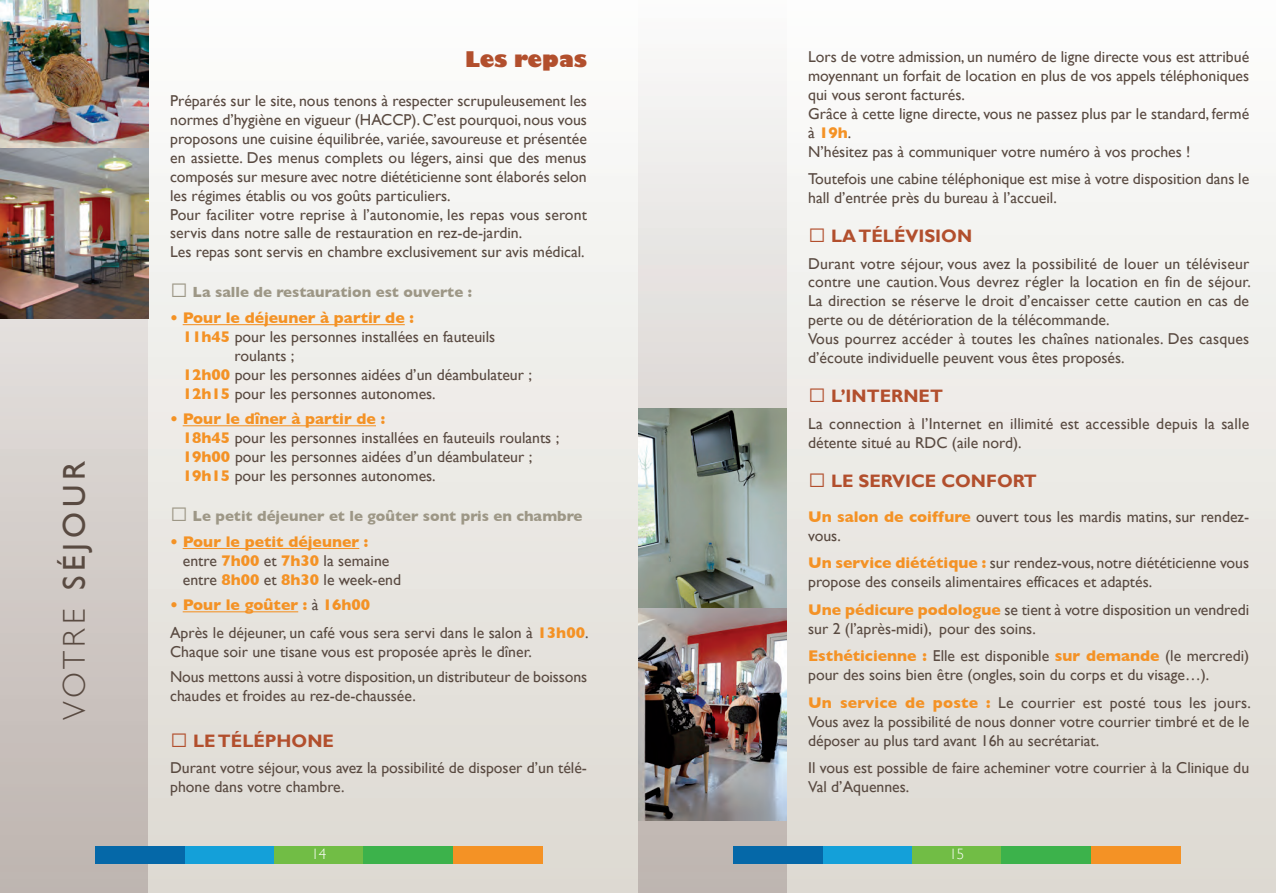
<style>
.page{position:relative;width:1276px;height:893px;background:#fff}
.page>*{position:absolute;margin:0;border:0;box-sizing:border-box;transform-origin:0 0}
.t1{font:31.5px "Gill Sans";letter-spacing:.15em;color:#594a41}
.t2{font:800 21px "Gill Sans";color:#b24f2d}
.t3{font:700 18px "Gill Sans";color:#b24f2d}
.t4{font:15.75px/18.9px "Gill Sans";color:#594a41}
.t5{font:700 15.75px/19px "Gill Sans";color:#f49225}
.t6{font:700 15px "Gill Sans";color:#9d9786}
.t7{font:300 15px "Gill Sans";color:#fff}
.s1{font-weight:300}
.s2{font-size:18px}
.s3{font-weight:700;color:#f49225}
.s4{font-weight:400;color:#594a41}
</style>
<div class="page">
<div style="left:787px;top:0;width:489px;height:893px;background:linear-gradient(to bottom,#fcfdfd,#ddd9d1)"></div>
<svg style="left:0;top:319px;width:149px;height:574px;background:#d0c9c5"></svg>
<div style="left:149px;top:0;width:502px;height:893px;background:linear-gradient(to bottom,#fcfdfd,#ddd9d1)"></div>
<div style="left:96px;top:846px;width:89px;height:17px;background:#0568a8"></div>
<div style="left:185px;top:846px;width:89px;height:17px;background:#14a0d9"></div>
<div style="left:274px;top:846px;width:90px;height:17px;background:#71bd45"></div>
<div style="left:364px;top:846px;width:89px;height:17px;background:#3cb24b"></div>
<div style="left:453px;top:846px;width:89px;height:17px;background:#f49225"></div>
<hr style="left:183px;top:324px;width:222px;height:1px;background:#f49225">
<hr style="left:183px;top:425px;width:193px;height:1px;background:#f49225">
<hr style="left:183px;top:548px;width:176px;height:1px;background:#f49225">
<hr style="left:183px;top:611px;width:115px;height:1px;background:#f49225">
<img style="left:0;top:0;width:149px;height:319px">
<svg style="left:638px;top:0;width:149px;height:893px"></svg>
<img style="left:638px;top:408px;width:149px;height:200px">
<img style="left:638px;top:608px;width:149px;height:213px">
<div style="left:733px;top:846px;width:90px;height:17px;background:#0568a8"></div>
<div style="left:823px;top:846px;width:89px;height:17px;background:#14a0d9"></div>
<div style="left:912px;top:846px;width:89px;height:17px;background:#71bd45"></div>
<div style="left:1001px;top:846px;width:90px;height:17px;background:#3cb24b"></div>
<div style="left:1091px;top:846px;width:89px;height:17px;background:#f49225"></div>
<h1 class="t1" style="left:56px;top:720px;width:260px;rotate:-90deg"><span class="s1">VOTRE</span> séJOur</h1>
<h2 class="t2" style="left:465px;top:46px;width:123px">Les repas</h2>
<p class="t4" style="left:170px;top:91px;width:418px">Préparés sur le site, nous tenons à respecter scrupuleusement les normes d’hygiène en vigueur (HACCP). C’est pourquoi, nous vous proposons une cuisine équilibrée, variée, savoureuse et présentée en assiette. Des menus complets ou légers, ainsi que des menus composés sur mesure avec notre diététicienne sont élaborés selon les régimes établis ou vos goûts particuliers.<br>Pour faciliter votre reprise à l’autonomie, les repas vous seront servis dans notre salle de restauration en rez-de-jardin.<br>Les repas sont servis en chambre exclusivement sur avis médical.</p>
<p class="t6" style="left:170px;top:283px;width:303px"><span class="s2">→</span> La salle de restauration est ouverte :</p>
<p class="t5" style="left:170px;top:308px;width:245px">• Pour le déjeuner à partir de :</p>
<p class="t4" style="left:183px;top:327px;width:314px"><span class="s3">11h45</span> pour les personnes installées en fauteuils</p>
<p class="t4" style="left:235px;top:346px;width:61px">roulants ;</p>
<p class="t4" style="left:183px;top:365px;width:351px"><span class="s3">12h00</span> pour les personnes aidées d’un déambulateur ;</p>
<p class="t4" style="left:183px;top:384px;width:254px"><span class="s3">12h15</span> pour les personnes autonomes.</p>
<p class="t4" style="left:183px;top:409px;width:378px;text-indent:-13px"><span class="s3">• Pour le dîner à partir de :<br>18h45</span> pour les personnes installées en fauteuils roulants ; <span class="s3">19h00</span> pour les personnes aidées d’un déambulateur ; <span class="s3">19h15</span> pour les personnes autonomes.</p>
<p class="t6" style="left:170px;top:507px;width:414px"><span class="s2">→</span> Le petit déjeuner et le goûter sont pris en chambre</p>
<p class="t5" style="left:183px;top:532px;width:220px;text-indent:-13px">• Pour le petit déjeuner : <span class="s4">entre</span> 7h00 <span class="s4">et</span> 7h30 <span class="s4">la semaine entre</span> 8h00 <span class="s4">et</span> 8h30 <span class="s4">le week-end</span></p>
<p class="t4" style="left:170px;top:591px;width:420px;line-height:27.5px"><span class="s3">• Pour le goûter :</span> à <span class="s3">16h00<br></span>Après le déjeuner, un café vous sera servi dans le salon à <span class="s3">13h00</span>.</p>
<p class="t4" style="left:170px;top:639px;width:418px;line-height:25.3px">Chaque soir une tisane vous est proposée après le dîner.<br>Nous mettons aussi à votre disposition, un distributeur de boissons</p>
<p class="t4" style="left:170px;top:686px;width:247px">chaudes et froides au rez-de-chaussée.</p>
<p class="t3" style="left:170px;top:730px;width:165px">→ LE TÉLÉPHONE</p>
<p class="t4" style="left:170px;top:758px;width:418px">Durant votre séjour, vous avez la possibilité de disposer d’un télé&shy;phone dans votre chambre.</p>
<p class="t7" style="left:311px;top:845px;width:16px">14</p>
<p class="t4" style="left:808px;top:47px;width:442px">Lors de votre admission, un numéro de ligne directe vous est attribué moyennant un forfait de location en plus de vos appels téléphoniques qui vous seront facturés.<br>Grâce à cette ligne directe, vous ne passez plus par le standard, fermé à <span class="s3">19h</span>.<br>N’hésitez pas à communiquer votre numéro à vos proches !</p>
<p class="t4" style="left:808px;top:169px;width:443px">Toutefois une cabine téléphonique est mise à votre disposition dans le hall d’entrée près du bureau à l’accueil.</p>
<p class="t3" style="left:808px;top:225px;width:166px">→ LA TÉLÉVISION</p>
<p class="t4" style="left:808px;top:254px;width:444px">Durant votre séjour, vous avez la possibilité de louer un téléviseur contre une caution. Vous devrez régler la location en fin de séjour.<br>La direction se réserve le droit d’encaisser cette caution en cas de perte ou de détérioration de la télécommande.<br>Vous pourrez accéder à toutes les chaînes nationales. Des casques d’écoute individuelle peuvent vous êtes proposés.</p>
<p class="t3" style="left:808px;top:386px;width:136px">→ L’INTERNET</p>
<p class="t4" style="left:808px;top:414px;width:442px">La connection à l’Internet en illimité est accessible depuis la salle détente situé au RDC (aile nord).</p>
<p class="t3" style="left:808px;top:470px;width:230px">→ LE SERVICE CONFORT</p>
<p class="t4" style="left:808px;top:507px;width:443px"><span class="s3">Un salon de coiffure</span> ouvert tous les mardis matins, sur rendez&shy;vous.</p>
<p class="t4" style="left:808px;top:553px;width:442px"><span class="s3">Un service diététique :</span> sur rendez-vous, notre diététicienne vous propose des conseils alimentaires efficaces et adaptés.</p>
<p class="t4" style="left:808px;top:600px;width:442px"><span class="s3">Une pédicure podologue</span> se tient à votre disposition un vendredi sur 2 (l’après-midi), pour des soins.</p>
<p class="t4" style="left:808px;top:646px;width:442px"><span class="s3">Esthéticienne :</span> Elle est disponible <span class="s3">sur demande</span> (le mercredi) pour des soins bien être (ongles, soin du corps et du visage…).</p>
<p class="t4" style="left:808px;top:693px;width:444px;text-align:justify"><span class="s3">Un service de poste :</span> Le courrier est posté tous les jours.<br>Vous avez la possibilité de nous donner votre courrier timbré et de le déposer au plus tard avant 16h au secrétariat.</p>
<p class="t4" style="left:808px;top:758px;width:442px">Il vous est possible de faire acheminer votre courrier à la Clinique du<br>Val d’Aquennes.</p>
<p class="t7" style="left:949px;top:845px;width:16px">15</p>
</div>
